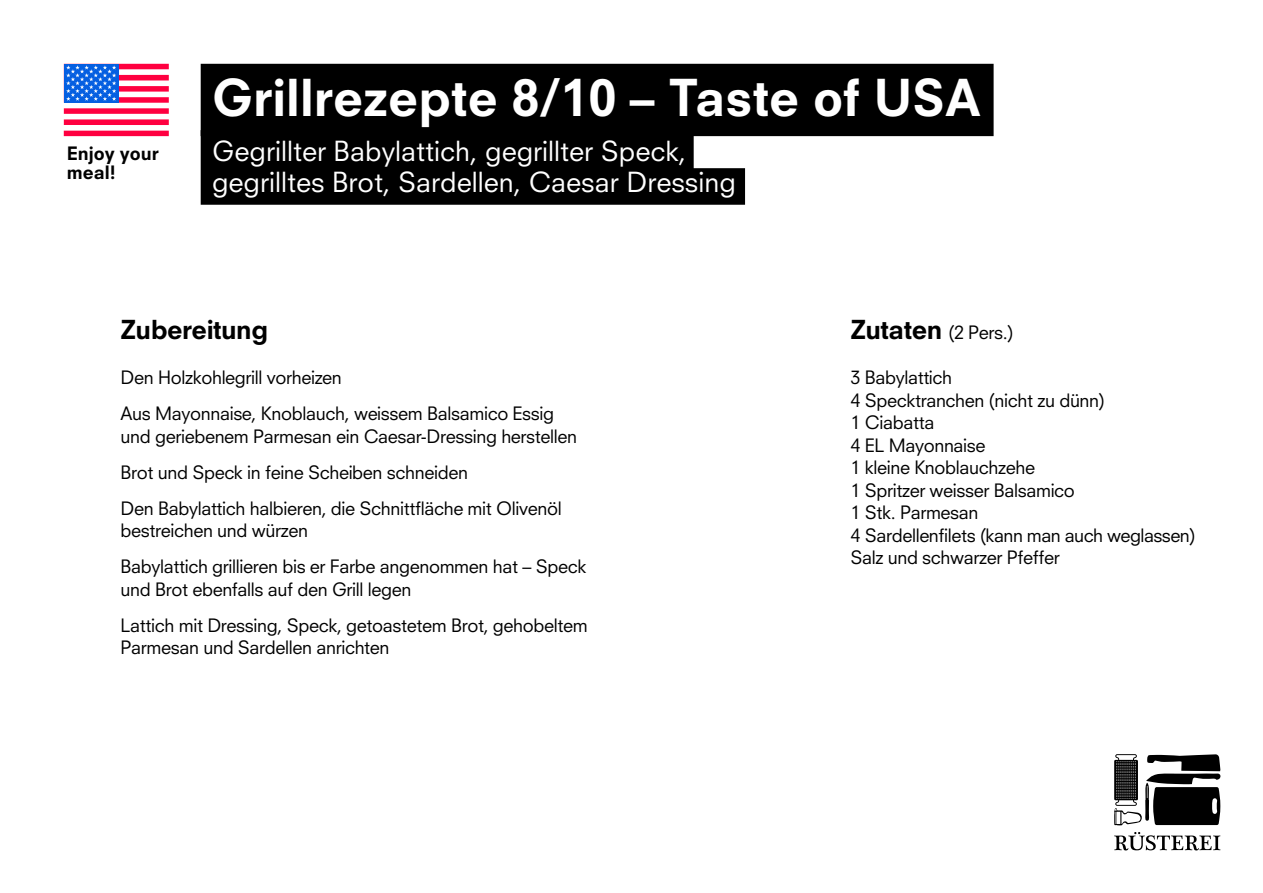
<style>
.page{position:relative;width:1263px;height:893px;background:#fff}
.page>*{position:absolute;margin:0;border:0;box-sizing:border-box;transform-origin:0 0}
.t1{font:800 49.5px "Neuzeit S";color:#fff}
.t2{font:27px/31.5px "Neuzeit S";color:#fff}
.t3{font:800 25.5px "Neuzeit S";letter-spacing:-.02em;color:#000}
.t4{font:18px/22.5px "Neuzeit S";letter-spacing:-.02em;color:#000}
.t5{font:800 18px/19.5px "Neuzeit S";color:#000}
.s1{font-weight:800;font-size:25.5px}
</style>
<div class="page">
<svg style="left:1114px;top:754px;width:106px;height:71px"></svg>
<svg style="left:1114px;top:832px;width:106px;height:19px"></svg>
<div style="left:64px;top:119px;width:105px;height:6px;background:#ff0040"></div>
<div style="left:64px;top:131px;width:105px;height:5px;background:#ff0040"></div>
<div style="left:64px;top:108px;width:105px;height:6px;background:#ff0040"></div>
<svg style="left:64px;top:64px;width:105px;height:39px"></svg>
<div style="left:201px;top:64px;width:792px;height:72px;background:#000"></div>
<div style="left:201px;top:130px;width:544px;height:75px;background:#000"></div>
<p class="t5" style="left:67px;top:143px;width:93px">Enjoy your meal!</p>
<h1 class="t1" style="left:212px;top:68px;width:770px">Grillrezepte 8/10 – Taste of USA</h1>
<h2 class="t2" style="left:212px;top:135px;width:525px">Gegrillter Babylattich, gegrillter Speck, gegrilltes Brot, Sardellen, Caesar Dressing</h2>
<h3 class="t3" style="left:121px;top:314px;width:149px">Zubereitung</h3>
<p class="t4" style="left:121px;top:359px;width:435px;line-height:36px">Den Holzkohlegrill vorheizen<br>Aus Mayonnaise, Knoblauch, weissem Balsamico Essig</p>
<p class="t4" style="left:121px;top:418px;width:458px;line-height:36px">und geriebenem Parmesan ein Caesar-Dressing herstellen<br>Brot und Speck in feine Scheiben schneiden<br>Den Babylattich halbieren, die Schnittfläche mit Olivenöl</p>
<p class="t4" style="left:121px;top:512px;width:467px;line-height:36px">bestreichen und würzen<br>Babylattich grillieren bis er Farbe angenommen hat – Speck</p>
<p class="t4" style="left:121px;top:571px;width:469px;line-height:36px">und Brot ebenfalls auf den Grill legen<br>Lattich mit Dressing, Speck, getoastetem Brot, gehobeltem</p>
<p class="t4" style="left:121px;top:636px;width:271px">Parmesan und Sardellen anrichten</p>
<p class="t4" style="left:850px;top:321px;width:164px"><span class="s1">Zutaten</span> (2 Pers.)</p>
<p class="t4" style="left:850px;top:366px;width:346px">3 Babylattich<br>4 Specktranchen (nicht zu dünn)<br>1 Ciabatta<br>4 EL Mayonnaise<br>1 kleine Knoblauchzehe<br>1 Spritzer weisser Balsamico<br>1 Stk. Parmesan<br>4 Sardellenfilets (kann man auch weglassen)<br>Salz und schwarzer Pfeffer</p>
</div>
